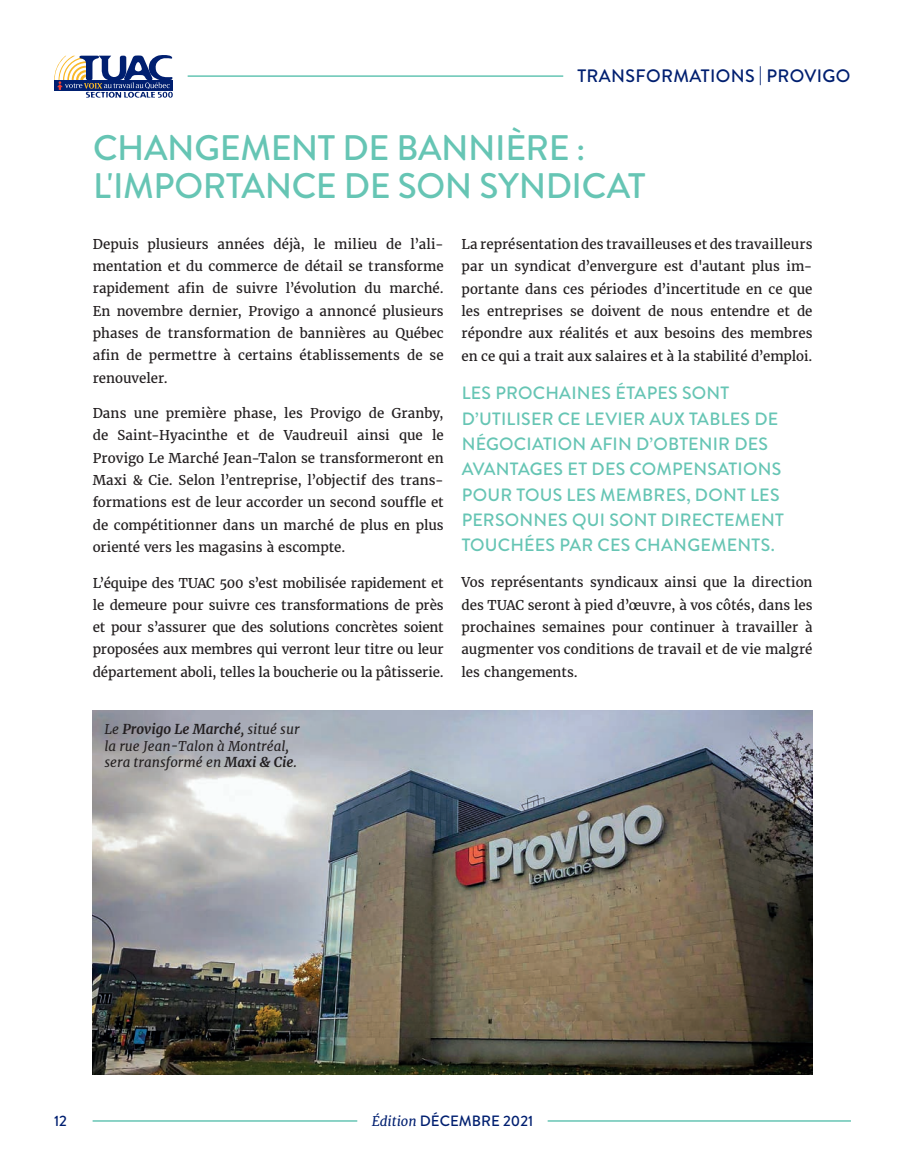
<style>
.page{position:relative;width:905px;height:1175px;background:#fff}
.page>*{position:absolute;margin:0;border:0;box-sizing:border-box;transform-origin:0 0}
.Titre_Article{font:500 35.4px/38.4px "Brandon Grotesque";letter-spacing:-.01em;color:#66c5b4}
.Header_de_page{font:500 18px "Brandon Grotesque";letter-spacing:.02em;color:#001f70}
.Titre_Article-2{font:500 17.85px/25.3px "Brandon Grotesque";letter-spacing:.01em;color:#66c5b4}
.Bas_de_page_édition{font:500 15px "Brandon Grotesque";color:#001f70}
.Numéro_en_bas_de_pag{font:500 15px "Brandon Grotesque";color:#001f70}
.Légende{font:italic 13.5px/16.5px "Merriweather";color:#231f20}
.Texte{font:13.35px/22.4px "Merriweather";color:#231f20;text-align:justify}
.Titre_Article-3{font:13.35px/22.4px "Merriweather";letter-spacing:.005em;color:#231f20;text-align:justify}
.s1{font-weight:700}
.s2{font-family:"Merriweather";font-weight:400;font-style:italic;font-size:13.5px}
</style>
<div class="page">
<hr style="left:547px;top:1120px;width:303px;height:1px;background:#66c5b4">
<hr style="left:93px;top:1120px;width:264px;height:1px;background:#66c5b4">
<svg style="left:54px;top:55px;width:119px;height:43px"></svg>
<hr style="left:188px;top:75px;width:375px;height:2px;background:#66c5b4">
<img style="left:93px;top:711px;width:719px;height:363px">
<p class="Header_de_page" style="left:577px;top:63px;width:274px">TRANSFORMATIONS | PROVIGO</p>
<p class="Titre_Article" style="left:93px;top:129px;width:554px">CHANGEMENT DE BANNIÈRE :<br>L'IMPORTANCE DE SON SYNDICAT</p>
<p class="Texte" style="left:93px;top:233px;width:352px">Depuis plusieurs années déjà, le milieu de l’ali&shy;mentation et du commerce de détail se transforme rapidement afin de suivre l’évolution du marché.<br>En novembre dernier, Provigo a annoncé plusieurs phases de transformation de bannières au Québec afin de permettre à certains établissements de se renouveler.</p>
<p class="Texte" style="left:93px;top:402px;width:352px">Dans une première phase, les Provigo de Granby, de Saint-Hyacinthe et de Vaudreuil ainsi que le Provigo Le Marché Jean-Talon se transformeront en Maxi &amp; Cie. Selon l’entreprise, l’objectif des trans&shy;formations est de leur accorder un second souffle et de compétitionner dans un marché de plus en plus orienté vers les magasins à escompte.</p>
<p class="Texte" style="left:93px;top:571px;width:352px">L’équipe des TUAC 500 s’est mobilisée rapidement et le demeure pour suivre ces transformations de près et pour s’assurer que des solutions concrètes soient proposées aux membres qui verront leur titre ou leur département aboli, telles la boucherie ou la pâtisserie.</p>
<p class="Texte" style="left:461px;top:233px;width:352px">La représentation des travailleuses et des travailleurs par un syndicat d’envergure est d'autant plus im&shy;portante dans ces périodes d’incertitude en ce que les entreprises se doivent de nous entendre et de répondre aux réalités et aux besoins des membres en ce qui a trait aux salaires et à la stabilité d’emploi.</p>
<p class="Titre_Article-2" style="left:461px;top:381px;width:324px">LES PROCHAINES ÉTAPES SONT<br>D’UTILISER CE LEVIER AUX TABLES DE<br>NÉGOCIATION AFIN D’OBTENIR DES<br>AVANTAGES ET DES COMPENSATIONS<br>POUR TOUS LES MEMBRES, DONT LES<br>PERSONNES QUI SONT DIRECTEMENT<br>TOUCHÉES PAR CES CHANGEMENTS.</p>
<p class="Titre_Article-3" style="left:461px;top:571px;width:352px">Vos représentants syndicaux ainsi que la direction des TUAC seront à pied d’œuvre, à vos côtés, dans les prochaines semaines pour continuer à travailler à augmenter vos conditions de travail et de vie malgré les changements.</p>
<p class="Légende" style="left:104px;top:721px;width:196px">Le <span class="s1">Provigo Le Marché</span>, situé sur la rue Jean-Talon à Montréal, sera transformé en <span class="s1">Maxi &amp; Cie</span>.</p>
<p class="Numéro_en_bas_de_pag" style="left:54px;top:1110px;width:14px">12</p>
<p class="Bas_de_page_édition" style="left:372px;top:1110px;width:163px"><span class="s2">Édition</span> DÉCEMBRE 2021</p>
</div>
